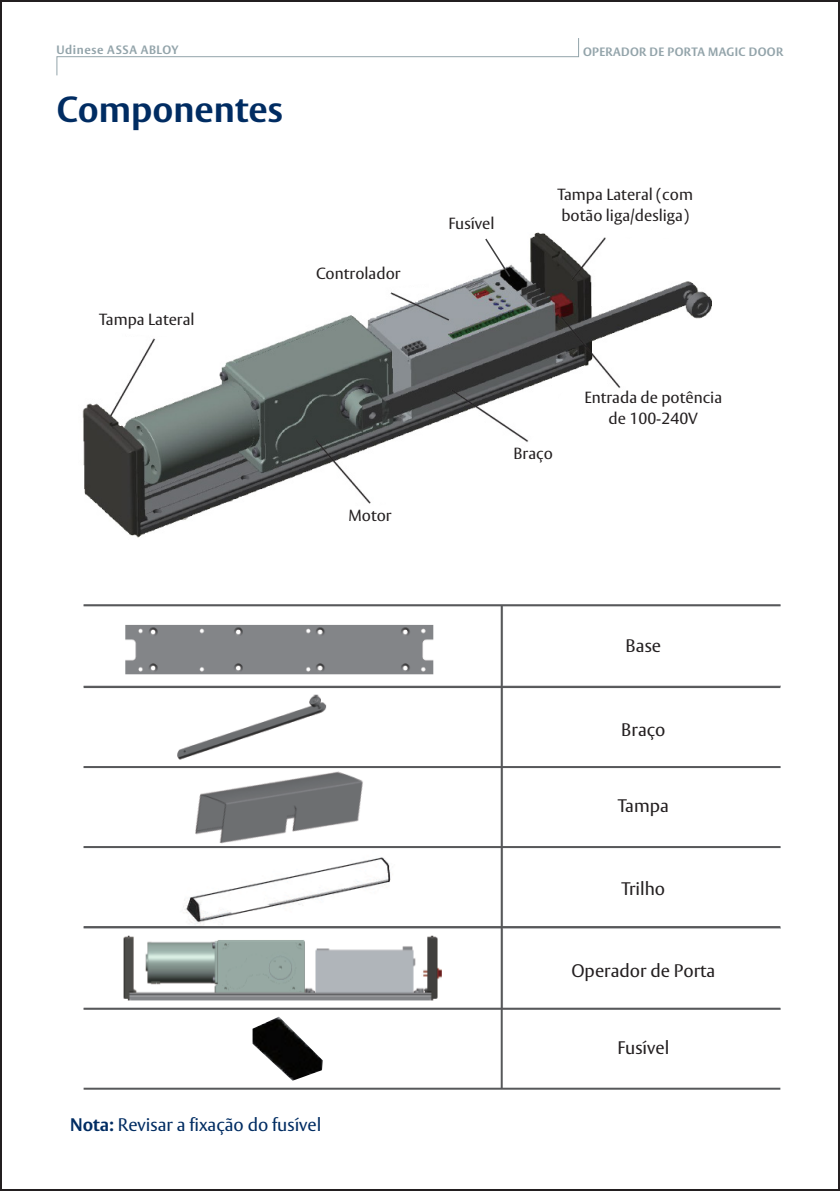
<style>
.page{position:relative;width:840px;height:1191px;background:#fff}
.page>*{position:absolute;margin:0;border:0;box-sizing:border-box;transform-origin:0 0}
.t1{font:700 36px "ASSA Vesta";color:#002c62}
.t2{font:18px "ASSA Vesta";color:#231f20}
.t3{font:18px "ASSA Vesta";color:#002c62}
.t4{font:16px/21.2px "ASSA Vesta";color:#231f20}
.t5{font:700 12px "ASSA Vesta";letter-spacing:.03em;color:#93a4aa}
.t6{font:700 12px "ASSA Vesta";letter-spacing:.05em;color:#93a4aa}
.s1{font-weight:700}
</style>
<div class="page">
<svg style="left:56px;top:38px;width:523px;height:38px"></svg>
<svg style="left:839px;top:0;width:1px;height:1191px"></svg>
<img style="left:82px;top:232px;width:630px;height:306px">
<img style="left:83px;top:604px;width:696px;height:421px">
<div style="left:558px;top:642px;width:178px;height:26px;background:#fff"></div>
<div style="left:540px;top:713px;width:179px;height:27px;background:#fff"></div>
<div style="left:528px;top:794px;width:179px;height:27px;background:#fff"></div>
<div style="left:528px;top:880px;width:179px;height:26px;background:#fff"></div>
<div style="left:515px;top:959px;width:179px;height:27px;background:#fff"></div>
<svg style="left:483px;top:237px;width:28px;height:41px"></svg>
<img style="left:252px;top:1016px;width:70px;height:64px">
<hr style="left:500px;top:605px;width:2px;height:483px;background:#57585a">
<hr style="left:84px;top:686px;width:696px;height:2px;background:#57585a">
<hr style="left:84px;top:766px;width:696px;height:2px;background:#57585a">
<hr style="left:84px;top:846px;width:696px;height:2px;background:#57585a">
<hr style="left:84px;top:926px;width:696px;height:2px;background:#57585a">
<hr style="left:84px;top:1007px;width:696px;height:2px;background:#57585a">
<hr style="left:84px;top:1087px;width:696px;height:2px;background:#57585a">
<hr style="left:84px;top:604px;width:696px;height:2px;background:#57585a">
<p class="t6" style="left:56px;top:43px;width:124px">Udinese ASSA ABLOY</p>
<p class="t5" style="left:582px;top:44px;width:201px">OPERADOR DE PORTA MAGIC DOOR</p>
<p class="t1" style="left:57px;top:88px;width:227px">Componentes</p>
<p class="t4" style="left:99px;top:310px;width:97px">Tampa Lateral</p>
<p class="t4" style="left:316px;top:263px;width:86px">Controlador</p>
<p class="t4" style="left:348px;top:505px;width:45px">Motor</p>
<p class="t3" style="left:70px;top:1113px;width:253px"><span class="s1">Nota:</span> Revisar a fixação do fusível</p>
<p class="t4" style="left:448px;top:213px;width:48px">Fusível</p>
<p class="t4" style="left:557px;top:184px;width:137px">Tampa Lateral (com botão liga/desliga)</p>
<p class="t4" style="left:513px;top:444px;width:41px">Braço</p>
<p class="t4" style="left:584px;top:388px;width:139px">Entrada de potência</p>
<p class="t4" style="left:608px;top:409px;width:91px">de 100-240V</p>
<p class="t2" style="left:625px;top:634px;width:37px">Base</p>
<p class="t2" style="left:621px;top:718px;width:46px">Braço</p>
<p class="t2" style="left:617px;top:794px;width:53px">Tampa</p>
<p class="t2" style="left:621px;top:877px;width:45px">Trilho</p>
<p class="t2" style="left:571px;top:959px;width:145px">Operador de Porta</p>
<p class="t2" style="left:617px;top:1037px;width:53px">Fusível</p>
</div>
